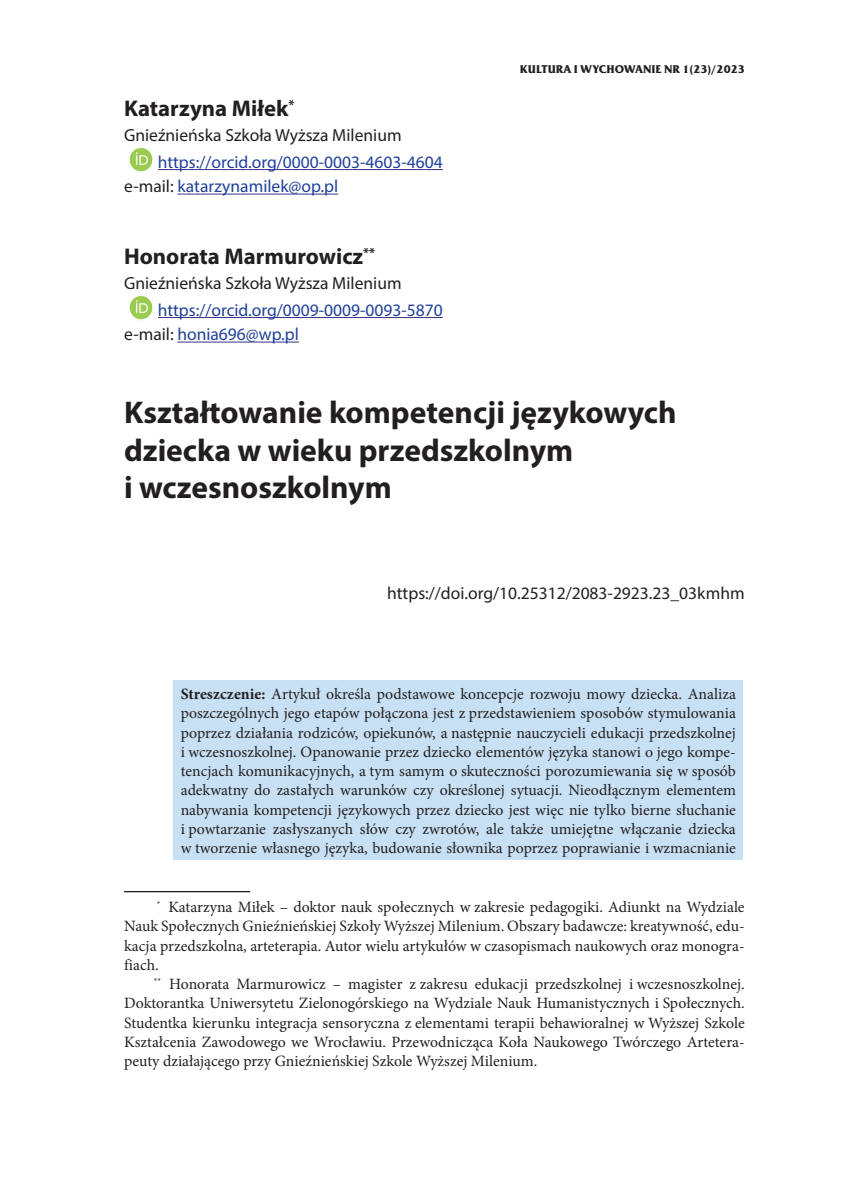
<style>
.page{position:relative;width:844px;height:1191px;background:#fff}
.page>*{position:absolute;margin:0;border:0;box-sizing:border-box;transform-origin:0 0}
.t1{font:700 31.5px/37.8px "Myriad Pro";color:#231f20}
.t2{font:700 22.75px "Myriad Pro";color:#231f20}
.t3{font:17.5px/24.5px "Myriad Pro";color:#20419a}
.t4{font:17.5px "Myriad Pro";color:#231f20}
.t5{font:15.75px/19.2px "Minion Pro";color:#231f20;text-align:justify}
.t6{font:700 11.2px "Friz Qua TCE";color:#231f20}
.s1{color:#231f20}
.s2{font-weight:700}
</style>
<div class="page">
<hr style="left:158px;top:169px;width:284px;height:1px;background:#393283">
<hr style="left:177px;top:194px;width:161px;height:1px;background:#393283">
<hr style="left:158px;top:317px;width:284px;height:1px;background:#393283">
<hr style="left:177px;top:341px;width:122px;height:1px;background:#393283">
<img style="left:129px;top:147px;width:24px;height:25px">
<img style="left:129px;top:295px;width:24px;height:25px">
<div style="left:174px;top:680px;width:568px;height:180px;background:#c7e0f3"></div>
<hr style="left:124px;top:891px;width:126px;height:1px;background:#231f20">
<h2 class="t2" style="left:124px;top:94px;width:172px">Katarzyna Miłek<sup>*</sup></h2>
<p class="t4" style="left:124px;top:124px;width:279px">Gnieźnieńska Szkoła Wyższa Milenium</p>
<p class="t3" style="left:124px;top:149px;width:320px;text-indent:34px">https://orcid.org/0000-0003-4603-4604 <span class="s1">e-mail:</span> katarzynamilek@op.pl</p>
<h2 class="t2" style="left:124px;top:242px;width:253px">Honorata Marmurowicz<sup>**</sup></h2>
<p class="t4" style="left:124px;top:272px;width:279px">Gnieźnieńska Szkoła Wyższa Milenium</p>
<p class="t3" style="left:124px;top:297px;width:320px;text-indent:34px">https://orcid.org/0009-0009-0093-5870 <span class="s1">e-mail:</span> honia696@wp.pl</p>
<p class="t6" style="left:520px;top:62px;width:226px">KULTURA I WYCHOWANIE NR 1(23)/2023</p>
<h1 class="t1" style="left:124px;top:392px;width:554px">Kształtowanie kompetencji językowych dziecka w wieku przedszkolnym<br>i wczesnoszkolnym</h1>
<p class="t4" style="left:387px;top:582px;width:359px">https://doi.org/10.25312/2083-2923.23_03kmhm</p>
<p class="t5" style="left:181px;top:684px;width:556px"><span class="s2">Streszczenie:</span> Artykuł określa podstawowe koncepcje rozwoju mowy dziecka. Analiza poszczególnych jego etapów połączona jest z przedstawieniem sposobów stymulowania poprzez działania rodziców, opiekunów, a następnie nauczycieli edukacji przedszkolnej i wczesnoszkolnej. Opanowanie przez dziecko elementów języka stanowi o jego kompe&shy;tencjach komunikacyjnych, a tym samym o skuteczności porozumiewania się w sposób adekwatny do zastałych warunków czy określonej sytuacji. Nieodłącznym elementem nabywania kompetencji językowych przez dziecko jest więc nie tylko bierne słuchanie i powtarzanie zasłyszanych słów czy zwrotów, ale także umiejętne włączanie dziecka w tworzenie własnego języka, budowanie słownika poprzez poprawianie i wzmacnianie</p>
<p class="t5" style="left:124px;top:897px;width:622px;text-indent:33px"><sup>*</sup> Katarzyna Miłek – doktor nauk społecznych w zakresie pedagogiki. Adiunkt na Wydziale Nauk Społecznych Gnieźnieńskiej Szkoły Wyższej Milenium. Obszary badawcze: kreatywność, edu&shy;kacja przedszkolna, arteterapia. Autor wielu artykułów w czasopismach naukowych oraz monogra&shy;fiach.</p>
<p class="t5" style="left:124px;top:974px;width:622px;text-indent:30px"><sup>**</sup> Honorata Marmurowicz – magister z zakresu edukacji przedszkolnej i wczesnoszkolnej.<br>Doktorantka Uniwersytetu Zielonogórskiego na Wydziale Nauk Humanistycznych i Społecznych.<br>Studentka kierunku integracja sensoryczna z elementami terapii behawioralnej w Wyższej Szkole Kształcenia Zawodowego we Wrocławiu. Przewodnicząca Koła Naukowego Twórczego Artetera&shy;peuty działającego przy Gnieźnieńskiej Szkole Wyższej Milenium.</p>
</div>
